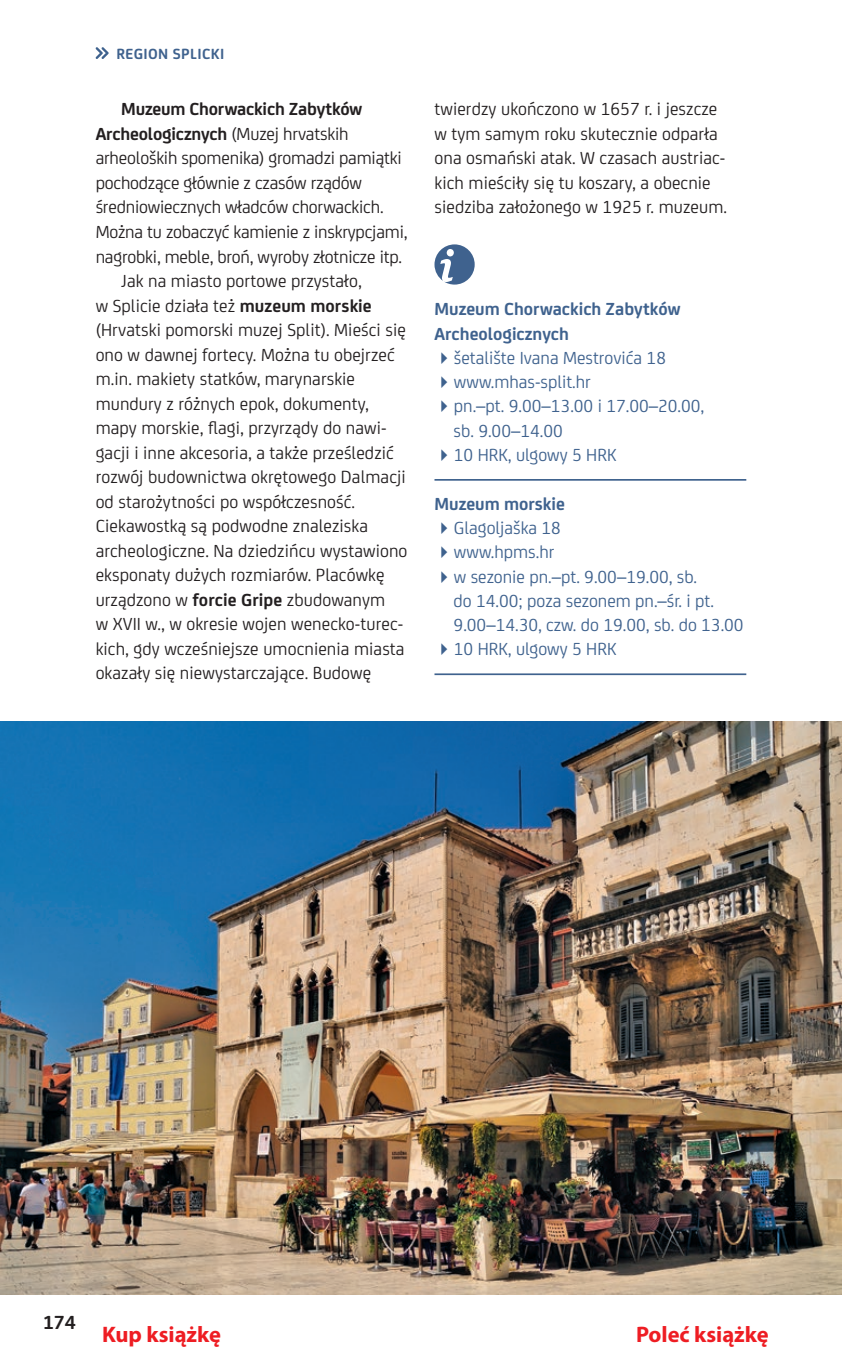
<style>
.page{position:relative;width:842px;height:1365px;background:#fff}
.page>*{position:absolute;margin:0;border:0;box-sizing:border-box;transform-origin:0 0}
.t1{font:700 22.5px "Myriad Pro";color:#ee1d23}
.t2{font:700 20.25px "FS Joey";color:#231f20}
.t3{font:18.68px/24.5px "FS Joey";letter-spacing:.005em;color:#231f20}
.t4{font:18.68px/24.3px "FS Joey";color:#3f628e}
.t5{font:700 18.68px "FS Joey";letter-spacing:-.01em;color:#231f20}
.t6{font:700 18.68px/24.3px "FS Joey";color:#3f628e}
.t7{font:700 15.75px "FS Joey";letter-spacing:.025em;color:#3f628e}
.s1{font-weight:400}
.s2{font-weight:700}
</style>
<div class="page">
<hr style="left:434px;top:479px;width:312px;height:2px;background:#3f628e">
<hr style="left:434px;top:673px;width:312px;height:2px;background:#3f628e">
<svg style="left:434px;top:244px;width:41px;height:41px"></svg>
<img style="left:0;top:722px;width:842px;height:573px">
<svg style="left:96px;top:47px;width:13px;height:12px"></svg>
<p class="t7" style="left:116px;top:42px;width:109px">Region Splicki</p>
<p class="t5" style="left:121px;top:95px;width:243px">Muzeum chorwackich Zabytków</p>
<p class="t5" style="left:96px;top:120px;width:254px">Archeologicznych <span class="s1">(Muzej hrvatskih</span></p>
<p class="t3" style="left:96px;top:145px;width:308px">arheoloških spomenika) gromadzi pamiątki</p>
<p class="t3" style="left:96px;top:169px;width:268px">pochodzące głównie z czasów rządów</p>
<p class="t3" style="left:96px;top:194px;width:289px">średniowiecznych władców chorwackich.</p>
<p class="t3" style="left:96px;top:218px;width:313px">Można tu zobaczyć kamienie z inskrypcjami,</p>
<p class="t3" style="left:96px;top:243px;width:308px">nagrobki, meble, broń, wyroby złotnicze itp.</p>
<p class="t3" style="left:121px;top:267px;width:242px">Jak na miasto portowe przystało,</p>
<p class="t3" style="left:96px;top:292px;width:278px">w Splicie działa też <span class="s2">muzeum morskie</span></p>
<p class="t3" style="left:96px;top:317px;width:312px">(Hrvatski pomorski muzej Split). Mieści się</p>
<p class="t3" style="left:96px;top:341px;width:301px">ono w dawnej fortecy. Można tu obejrzeć</p>
<p class="t3" style="left:96px;top:366px;width:261px">m.in. makiety statków, marynarskie</p>
<p class="t3" style="left:96px;top:390px;width:275px">mundury z różnych epok, dokumenty,</p>
<p class="t3" style="left:96px;top:415px;width:292px">mapy morskie, flagi, przyrządy do nawi-</p>
<p class="t3" style="left:96px;top:439px;width:300px">gacji i inne akcesoria, a także prześledzić</p>
<p class="t3" style="left:96px;top:464px;width:312px">rozwój budownictwa okrętowego Dalmacji</p>
<p class="t3" style="left:96px;top:488px;width:261px">od starożytności po współczesność.</p>
<p class="t3" style="left:96px;top:513px;width:274px">Ciekawostką są podwodne znaleziska</p>
<p class="t3" style="left:96px;top:537px;width:313px">archeologiczne. Na dziedzińcu wystawiono</p>
<p class="t3" style="left:96px;top:562px;width:290px">eksponaty dużych rozmiarów. Placówkę</p>
<p class="t3" style="left:96px;top:586px;width:291px">urządzono w <span class="s2">forcie gripe</span> zbudowanym</p>
<p class="t3" style="left:96px;top:611px;width:309px">w XVII w., w okresie wojen wenecko-turec-</p>
<p class="t3" style="left:96px;top:635px;width:310px">kich, gdy wcześniejsze umocnienia miasta</p>
<p class="t3" style="left:96px;top:660px;width:277px">okazały się niewystarczające. Budowę</p>
<p class="t3" style="left:434px;top:96px;width:294px">twierdzy ukończono w 1657 r. i jeszcze w tym samym roku skutecznie odparła ona osmański atak. W czasach austriac&shy;kich mieściły się tu koszary, a obecnie siedziba założonego w 1925 r. muzeum.</p>
<p class="t6" style="left:434px;top:296px;width:247px">Muzeum chorwackich Zabytków<br>Archeologicznych</p>
<p class="t4" style="left:454px;top:344px;width:252px">šetalište Ivana Mestrovića 18 www.mhas-split.hr<br>pn.–pt. 9.00–13.00 i 17.00–20.00, sb. 9.00–14.00<br>10 HRK, ulgowy 5 HRK</p>
<p class="t6" style="left:434px;top:490px;width:132px">Muzeum morskie</p>
<p class="t4" style="left:454px;top:514px;width:292px">Glagoljaška 18<br>www.hpms.hr<br>w sezonie pn.–pt. 9.00–19.00, sb.<br>do 14.00; poza sezonem pn.–śr. i pt.<br>9.00–14.30, czw. do 19.00, sb. do 13.00<br>10 HRK, ulgowy 5 HRK</p>
<p class="t2" style="left:43px;top:1307px;width:34px">174</p>
<p class="t1" style="left:102px;top:1320px;width:120px">Kup książkę</p>
<p class="t1" style="left:636px;top:1320px;width:134px">Poleć książkę</p>
</div>
